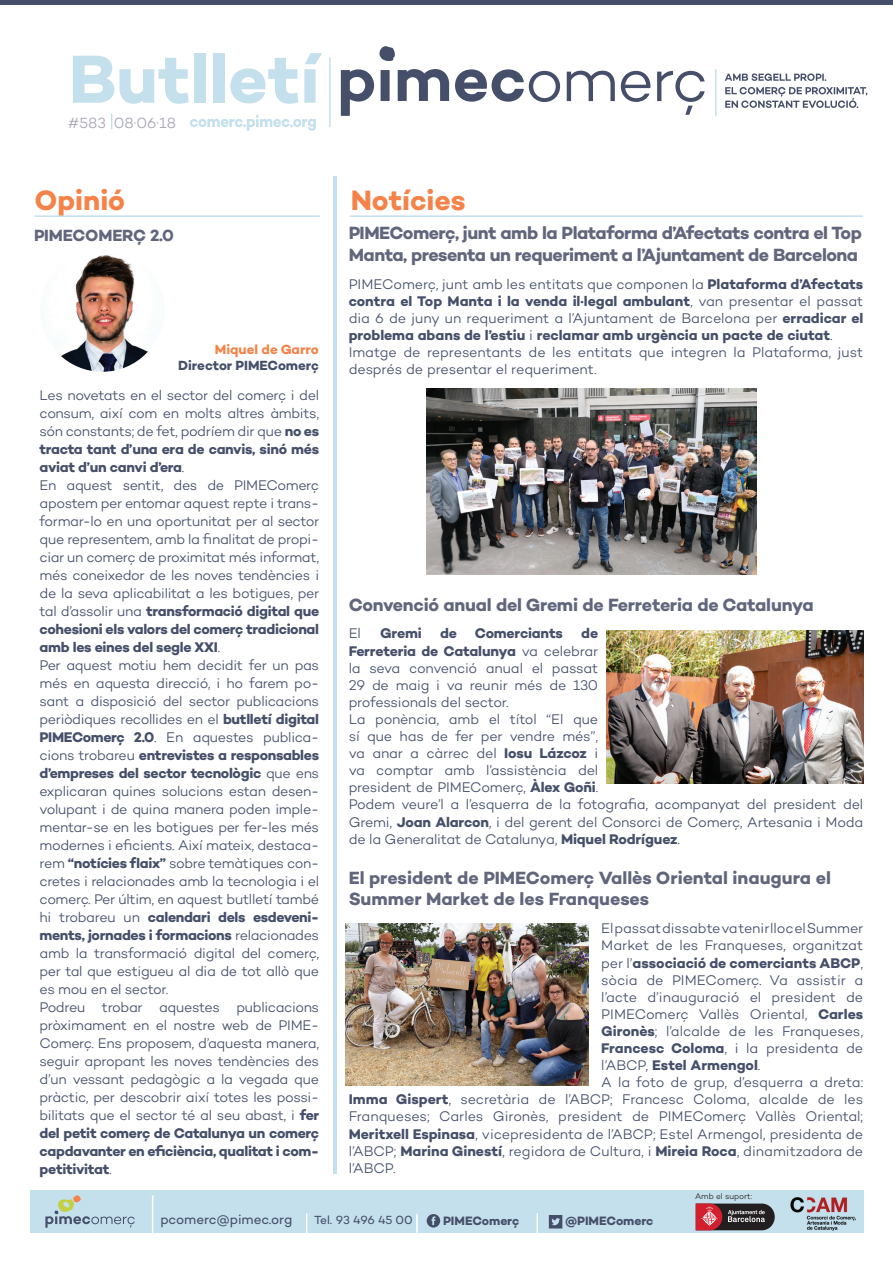
<style>
.page{position:relative;width:893px;height:1263px;background:#fff}
.page>*{position:absolute;margin:0;border:0;box-sizing:border-box;transform-origin:0 0}
.t1{font:700 69.15px "Campton";color:#c5e0ed}
.t2{font:700 28.5px "Campton";color:#f58349}
.t3{font:700 18px/21.6px "Campton";letter-spacing:-.025em;color:#62667d}
.t4{font:700 18px/21.6px "Campton";letter-spacing:-.005em;color:#62667d}
.t5{font:700 16.5px "Campton";letter-spacing:-.01em;color:#62667d}
.t6{font:300 15px "Campton";color:#a6a6b4}
.t7{font:300 14.25px/18px "Campton";letter-spacing:-.02em;color:#454f6a}
.t8{font:300 14.25px/17.1px "Campton";color:#454f6a}
.t9{font:700 14.25px "Campton";letter-spacing:-.005em;color:#454f6a}
.t10{font:700 13.5px "Campton";letter-spacing:-.01em;color:#454f6a}
.t11{font:13.5px "Campton";letter-spacing:-.01em;color:#454f6a}
.t12{font:700 13.5px "Campton";color:#f58349}
.t13{font:700 12.3px "Campton";letter-spacing:-.01em;color:#454f6a}
.t14{font:12px "Campton";letter-spacing:-.015em;color:#454f6a}
.t15{font:300 8.25px "Campton";color:#231f20}
.s1{font-weight:700}
.s2{font-weight:300}
</style>
<div class="page">
<div style="left:30px;top:1190px;width:834px;height:43px;background:#c5e0ed"></div>
<svg style="left:725px;top:87px;width:142px;height:21px"></svg>
<svg style="left:725px;top:73px;width:101px;height:8px"></svg>
<svg style="left:190px;top:115px;width:126px;height:16px"></svg>
<hr style="left:329px;top:57px;width:2px;height:70px;background:#c5e0ed">
<hr style="left:715px;top:69px;width:1px;height:47px;background:#c5e0ed">
<svg style="left:45px;top:1195px;width:90px;height:33px"></svg>
<hr style="left:152px;top:1195px;width:1px;height:58px;background:#fff">
<hr style="left:306px;top:1213px;width:1px;height:33px;background:#fff">
<hr style="left:536px;top:1213px;width:2px;height:33px;background:#fff">
<hr style="left:416px;top:1214px;width:2px;height:32px;background:#fff">
<svg style="left:549px;top:1215px;width:13px;height:13px"></svg>
<div style="left:427px;top:1214px;width:13px;height:13px;background:#454e69;border-radius:50%"></div>
<svg style="left:431px;top:1216px;width:4px;height:9px"></svg>
<svg style="left:341px;top:69px;width:364px;height:47px"></svg>
<svg style="left:379px;top:46px;width:16px;height:15px"></svg>
<div style="left:0;top:0;width:893px;height:5px;background:#454f6a"></div>
<hr style="left:350px;top:215px;width:513px;height:2px;background:#c5e0ed">
<hr style="left:35px;top:215px;width:285px;height:2px;background:#c5e0ed">
<hr style="left:333px;top:176px;width:3px;height:998px;background:#c5e0ed">
<img style="left:790px;top:1197px;width:66px;height:34px">
<svg style="left:696px;top:1203px;width:79px;height:27px;background:#704247"></svg>
<svg style="left:111px;top:114px;width:1px;height:15px"></svg>
<img style="left:426px;top:388px;width:330px;height:186px">
<img style="left:607px;top:631px;width:256px;height:152px">
<img style="left:346px;top:923px;width:243px;height:162px">
<img style="left:55px;top:255px;width:93px;height:117px">
<h1 class="t1" style="left:69px;top:35px;width:252px">Butlletí</h1>
<p class="t6" style="left:68px;top:113px;width:109px">#583 08·06·18</p>
<h2 class="t2" style="left:34px;top:182px;width:92px">Opinió</h2>
<p class="t5" style="left:34px;top:224px;width:142px">PIMECOMERÇ 2.0</p>
<p class="t12" style="left:215px;top:341px;width:105px">Miquel de Garro</p>
<p class="t10" style="left:178px;top:357px;width:142px">Director PIMEComerç</p>
<p class="t7" style="left:40px;top:386px;width:281px">Les novetats en el sector del comerç i del consum, així com en molts altres àmbits, són constants; de fet, podríem dir que <span class="s1">no es tracta tant d’una era de canvis, sinó més aviat d’un canvi d’era</span>.<br>En aquest sentit, des de PIMEComerç apostem per entomar aquest repte i trans&shy;formar-lo en una oportunitat per al sector que representem, amb la finalitat de propi&shy;ciar un comerç de proximitat més informat, més coneixedor de les noves tendències i de la seva aplicabilitat a les botigues, per tal d’assolir una <span class="s1">transformació digital que cohesioni els valors del comerç tradicional amb les eines del segle XXI</span>.<br>Per aquest motiu hem decidit fer un pas més en aquesta direcció, i ho farem po&shy;sant a disposició del sector publicacions periòdiques recollides en el <span class="s1">butlletí digital PIMEComerç 2.0</span>. En aquestes publica&shy;cions trobareu <span class="s1">entrevistes a responsables d’empreses del sector tecnològic</span> que ens explicaran quines solucions estan desen&shy;volupant i de quina manera poden imple&shy;mentar-se en les botigues per fer-les més modernes i eficients. Així mateix, destaca&shy;rem <span class="s1">“notícies flaix”</span> sobre temàtiques con&shy;cretes i relacionades amb la tecnologia i el comerç. Per últim, en aquest butlletí també hi trobareu un <span class="s1">calendari dels esdeveni&shy;ments, jornades i formacions</span> relacionades amb la transformació digital del comerç, per tal que estigueu al dia de tot allò que es mou en el sector.<br>Podreu trobar aquestes publicacions pròximament en el nostre web de PIME-Comerç. Ens proposem, d’aquesta manera, seguir apropant les noves tendències des d’un vessant pedagògic a la vegada que pràctic, per descobrir així totes les possi&shy;bilitats que el sector té al seu abast, i <span class="s1">fer del petit comerç de Catalunya un comerç capdavanter en eficiència, qualitat i com&shy;petitivitat</span>.</p>
<h2 class="t2" style="left:351px;top:182px;width:116px">Notícies</h2>
<p class="t3" style="left:349px;top:222px;width:515px">PIMEComerç, junt amb la Plataforma d’Afectats contra el Top<br>Manta, presenta un requeriment a l’Ajuntament de Barcelona</p>
<p class="t8" style="left:349px;top:275px;width:516px">PIMEComerç, junt amb les entitats que componen la <span class="s1">Plataforma d’Afectats contra el Top Manta i la venda il·legal ambulant</span>, van presentar el passat dia 6 de juny un requeriment a l’Ajuntament de Barcelona per <span class="s1">erradicar el problema abans de l’estiu</span> i <span class="s1">reclamar amb urgència un pacte de ciutat</span>.<br>Imatge de representants de les entitats que integren la Plataforma, just després de presentar el requeriment.</p>
<p class="t3" style="left:349px;top:593px;width:467px">Convenció anual del Gremi de Ferreteria de Catalunya</p>
<p class="t7" style="left:349px;top:624px;width:14px">El</p>
<p class="t9" style="left:380px;top:624px;width:43px">Gremi</p>
<p class="t9" style="left:440px;top:624px;width:124px">de Comerciants</p>
<p class="t7" style="left:349px;top:625px;width:516px;line-height:17.1px;text-indent:233px"><span class="s1">de<br>Ferreteria de Catalunya</span> va celebrar<br>la seva convenció anual el passat<br>29 de maig i va reunir més de 130<br>professionals del sector.<br>La ponència, amb el títol “El que<br>sí que has de fer per vendre més”,<br>va anar a càrrec del <span class="s1">Iosu Lázcoz</span> i<br>va comptar amb l’assistència del<br>president de PIMEComerç, <span class="s1">Àlex Goñi</span>.<br>Podem veure’l a l’esquerra de la fotografia, acompanyat del president del Gremi, <span class="s1">Joan Alarcon</span>, i del gerent del Consorci de Comerç, Artesania i Moda de la Generalitat de Catalunya, <span class="s1">Miquel Rodríguez</span>.</p>
<p class="t4" style="left:349px;top:867px;width:484px">El president de PIMEComerç Vallès Oriental inaugura el<br>Summer Market de les Franqueses</p>
<p class="t7" style="left:601px;top:919px;width:264px">El passat dissabte va tenir lloc el Summer</p>
<p class="t8" style="left:601px;top:937px;width:263px">Market de les Franqueses, organitzat</p>
<p class="t9" style="left:601px;top:953px;width:263px"><span class="s2">per l’</span>associació de comerciants ABCP<span class="s2">,</span></p>
<p class="t7" style="left:601px;top:970px;width:263px">sòcia de PIMEComerç. Va assistir a</p>
<p class="t7" style="left:601px;top:988px;width:263px">l’acte d’inauguració el president de</p>
<p class="t7" style="left:601px;top:1005px;width:263px">PIMEComerç Vallès Oriental, <span class="s1">Carles</span></p>
<p class="t8" style="left:601px;top:1022px;width:263px"><span class="s1">Gironès</span>; l’alcalde de les Franqueses,</p>
<p class="t7" style="left:601px;top:1039px;width:263px"><span class="s1">Francesc Coloma</span>, i la presidenta de</p>
<p class="t9" style="left:601px;top:1056px;width:161px"><span class="s2">l’ABCP,</span> Estel Armengol<span class="s2">.</span></p>
<p class="t7" style="left:601px;top:1073px;width:263px">A la foto de grup, d’esquerra a dreta:</p>
<p class="t7" style="left:349px;top:1090px;width:516px"><span class="s1">Imma Gispert</span>, secretària de l’ABCP; Francesc Coloma, alcalde de les</p>
<p class="t7" style="left:349px;top:1107px;width:516px">Franqueses; Carles Gironès, president de PIMEComerç Vallès Oriental;</p>
<p class="t7" style="left:349px;top:1124px;width:516px"><span class="s1">Meritxell Espinasa</span>, vicepresidenta de l’ABCP; Estel Armengol, presidenta de</p>
<p class="t8" style="left:349px;top:1142px;width:516px">l’ABCP; <span class="s1">Marina Ginestí</span>, regidora de Cultura, i <span class="s1">Mireia Roca</span>, dinamitzadora de</p>
<p class="t7" style="left:349px;top:1159px;width:48px">l’ABCP.</p>
<p class="t15" style="left:695px;top:1191px;width:59px">Amb el suport:</p>
<p class="t11" style="left:160px;top:1211px;width:133px">pcomerc@pimec.org</p>
<p class="t14" style="left:314px;top:1212px;width:100px">Tel. 93 496 45 00</p>
<p class="t13" style="left:443px;top:1213px;width:78px">PIMEComerç</p>
<p class="t13" style="left:565px;top:1213px;width:90px">@PIMEComerc</p>
</div>
